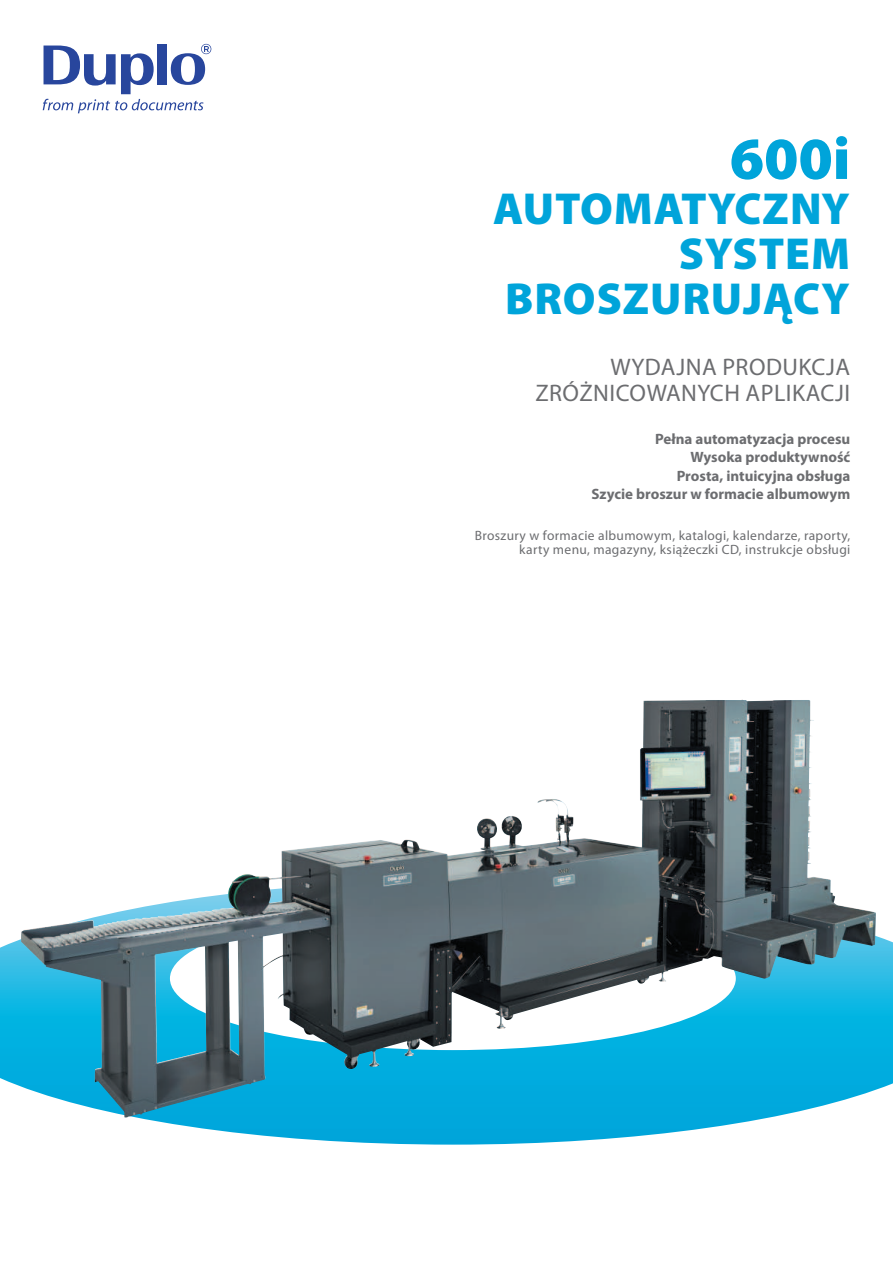
<style>
.page{position:relative;width:893px;height:1263px;background:#fff}
.page>*{position:absolute;margin:0;border:0;box-sizing:border-box;transform-origin:0 0}
.t1{font:900 60px "Myriad Pro";color:#00a4da}
.t2{font:900 45px/45px "Myriad Pro";letter-spacing:.02em;color:#00a4da;text-align:right}
.t3{font:24px/25.5px "Myriad Pro";letter-spacing:.02em;color:#6c6d70;text-align:right}
.t4{font:700 15px/18px "Myriad Pro";color:#6c6d70;text-align:right}
.t5{font:13.5px/13.5px "Myriad Pro";letter-spacing:.025em;color:#6c6d70;text-align:right}
</style>
<div class="page">
<svg style="left:0;top:881px;width:893px;height:263px"></svg>
<svg style="left:170px;top:907px;width:566px;height:143px"></svg>
<img style="left:116px;top:700px;width:626px;height:222px">
<svg style="left:43px;top:44px;width:168px;height:69px"></svg>
<h1 class="t1" style="left:730px;top:125px;width:122px">600i</h1>
<h2 class="t2" style="left:493px;top:187px;width:358px">AUTOMATYCZNY<br>SYSTEM<br>BROSZURUJĄCY</h2>
<h3 class="t3" style="left:535px;top:355px;width:316px">WYDAJNA PRODUKCJA<br>ZRÓŻNICOWANYCH APLIKACJI</h3>
<p class="t4" style="left:591px;top:430px;width:260px">Pełna automatyzacja procesu<br>Wysoka produktywność<br>Prosta, intuicyjna obsługa<br>Szycie broszur w formacie albumowym</p>
<p class="t5" style="left:475px;top:529px;width:377px">Broszury w formacie albumowym, katalogi, kalendarze, raporty, karty menu, magazyny, książeczki CD, instrukcje obsługi</p>
</div>
